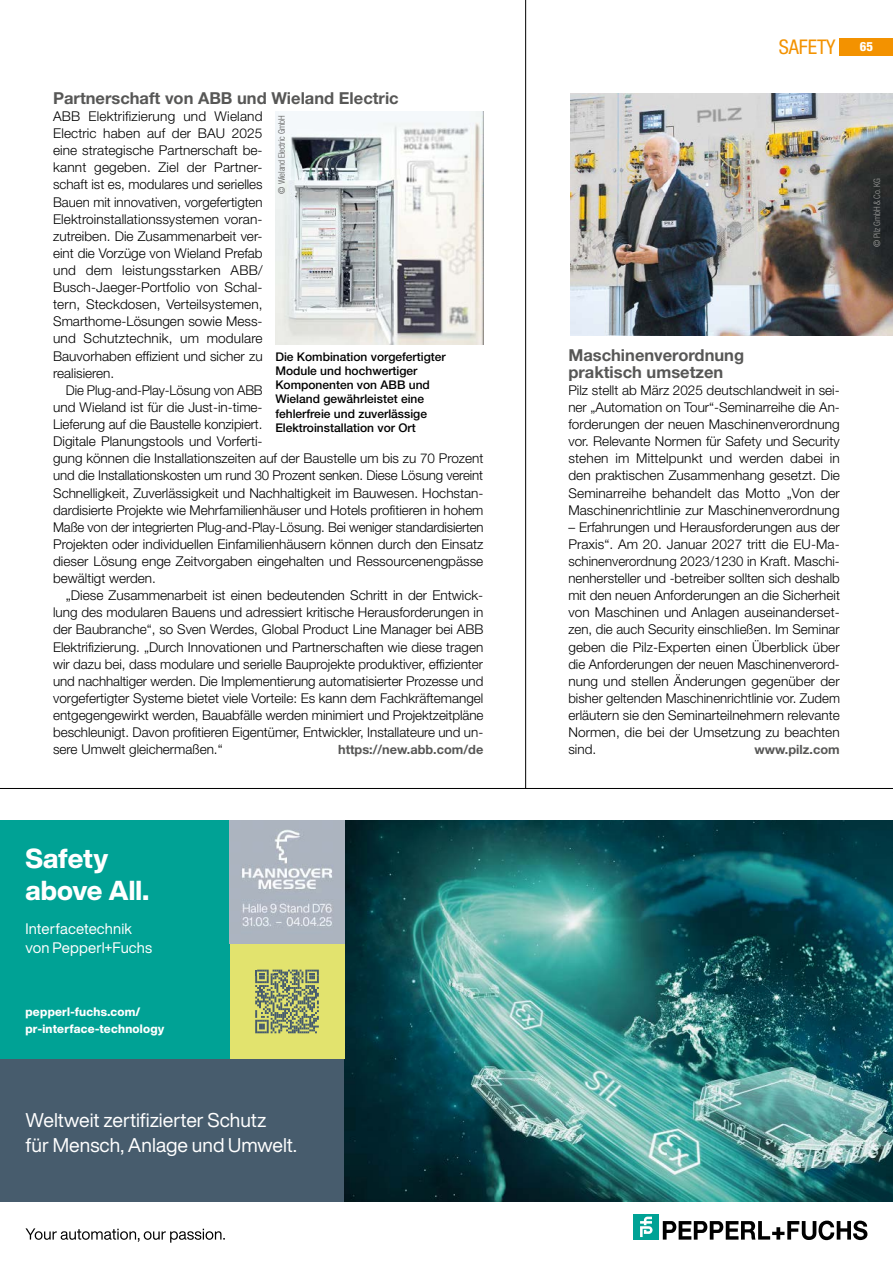
<style>
.page{position:relative;width:893px;height:1263px;background:#fff}
.page>*{position:absolute;margin:0;border:0;box-sizing:border-box;transform-origin:0 0}
.t1{font:800 27px/32px "Helvetica Now Display";color:#fff}
.t2{font:condensed 20.25px "Helvetica Neue LT Std";color:#f39200}
.t3{font:19.5px/25.5px "Helvetica Now Display";color:#fff}
.t4{font:700 16.5px/17.1px "Helvetica Neue LT Std";color:#575756}
.t5{font:15px/19.2px "Helvetica Now Display";letter-spacing:.01em;color:#fff}
.t6{font:300 13.5px/17.1px "Helvetica Neue LT Std";color:#000;text-align:justify}
.t7{font:700 12.75px "Helvetica Neue LT Std";color:#575756}
.t8{font:800 condensed 12.75px "Helvetica Neue LT Std";color:#fff}
.t9{font:500 12px/14.2px "Helvetica Neue LT Std";color:#000}
.t10{font:800 12px/17px "Helvetica Now Display";letter-spacing:.02em;color:#fff}
.t11{font:300 condensed 9px "Helvetica Neue LT Std";letter-spacing:-.01em;color:#575756}
.t12{font:300 condensed 9px "Helvetica Neue LT Std";letter-spacing:-.01em;color:#9d9d9c}
.s1{font-weight:400;font-size:20.25px;color:#f39200}
.s2{font-weight:400;font-stretch:normal}
</style>
<div class="page">
<svg style="left:26px;top:1228px;width:199px;height:15px"></svg>
<svg style="left:663px;top:1220px;width:205px;height:20px"></svg>
<div style="left:633px;top:1214px;width:26px;height:25px;background:#00a295"></div>
<svg style="left:640px;top:1216px;width:12px;height:21px"></svg>
<div style="left:0;top:821px;width:230px;height:238px;background:#00a295"></div>
<div style="left:0;top:1059px;width:344px;height:142px;background:#475c6d"></div>
<img style="left:344px;top:821px;width:549px;height:380px">
<div style="left:230px;top:944px;width:114px;height:115px;background:#e2e36e"></div>
<svg style="left:255px;top:970px;width:64px;height:63px"></svg>
<img style="left:230px;top:821px;width:114px;height:123px">
<img style="left:275px;top:111px;width:208px;height:233px">
<hr style="left:0;top:788px;width:893px;height:1px;background:#000">
<hr style="left:525px;top:0;width:1px;height:788px;background:#000">
<img style="left:570px;top:94px;width:323px;height:242px">
<div style="left:840px;top:38px;width:53px;height:17px;background:#f39200"></div>
<h2 class="t2" style="left:779px;top:35px;width:21px">Safet</h2>
<p class="t8" style="left:826px;top:39px;width:48px"><span class="s1">y</span> 65</p>
<p class="t4" style="left:53px;top:89px;width:347px">Partnerschaft von ABB und Wieland Electric</p>
<p class="t6" style="left:53px;top:107px;width:211px">ABB Elektrifizierung und Wieland Electric haben auf der BAU 2025 eine strategische Partnerschaft be&shy;kannt gegeben. Ziel der Partner&shy;schaft ist es, modulares und serielles Bauen mit innovativen, vorgefertigten Elektroinstallationssystemen voran&shy;zutreiben. Die Zusammenarbeit ver&shy;eint die Vorzüge von Wieland Prefab und dem leistungsstarken ABB/ Busch-Jaeger-Portfolio von Schal&shy;tern, Steckdosen, Verteilsystemen, Smarthome-Lösungen sowie Mess&shy;und Schutztechnik, um modulare Bauvorhaben effizient und sicher zu realisieren.</p>
<p class="t6" style="left:53px;top:381px;width:432px;text-align:left;text-indent:13px">Die Plug-and-Play-Lösung von ABB<br>und Wieland ist für die Just-in-time-<br>Lieferung auf die Baustelle konzipiert.<br>Digitale Planungstools und Vorferti-<br>gung können die Installationszeiten auf der Baustelle um bis zu 70 Prozent und die Installationskosten um rund 30 Prozent senken. Diese Lösung vereint Schnelligkeit, Zuverlässigkeit und Nachhaltigkeit im Bauwesen. Hochstan&shy;dardisierte Projekte wie Mehrfamilienhäuser und Hotels profitieren in hohem Maße von der integrierten Plug-and-Play-Lösung. Bei weniger standardisierten Projekten oder individuellen Einfamilienhäusern können durch den Einsatz dieser Lösung enge Zeitvorgaben eingehalten und Ressourcenengpässe bewältigt werden.</p>
<p class="t6" style="left:53px;top:586px;width:432px;text-indent:13px">„Diese Zusammenarbeit ist einen bedeutenden Schritt in der Entwick&shy;lung des modularen Bauens und adressiert kritische Herausforderungen in der Baubranche“, so Sven Werdes, Global Product Line Manager bei ABB Elektrifizierung. „Durch Innovationen und Partnerschaften wie diese tragen wir dazu bei, dass modulare und serielle Bauprojekte produktiver, effizienter und nachhaltiger werden. Die Implementierung automatisierter Prozesse und vorgefertigter Systeme bietet viele Vorteile: Es kann dem Fachkräftemangel entgegengewirkt werden, Bauabfälle werden minimiert und Projektzeitpläne beschleunigt. Davon profitieren Eigentümer, Entwickler, Installateure und un&shy;sere Umwelt gleichermaßen.“</p>
<p class="t11" style="left:276px;top:194px;width:80px;rotate:-90deg"><span class="s2">©</span> Wieland Electric GmbH</p>
<p class="t9" style="left:275px;top:349px;width:172px">Die Kombination vorgefertigter<br>Module und hochwertiger<br>Komponenten von ABB und<br>Wieland gewährleistet eine fehlerfreie und zuverlässige<br>Elektroinstallation vor Ort</p>
<p class="t4" style="left:568px;top:346px;width:177px">Maschinenverordnung praktisch umsetzen</p>
<p class="t6" style="left:568px;top:381px;width:273px">Pilz stellt ab März 2025 deutschlandweit in sei&shy;ner „Automation on Tour“-Seminarreihe die An&shy;forderungen der neuen Maschinenverordnung vor. Relevante Normen für Safety und Security stehen im Mittelpunkt und werden dabei in den praktischen Zusammenhang gesetzt. Die Seminarreihe behandelt das Motto „Von der Maschinenrichtlinie zur Maschinenverordnung</p>
<p class="t6" style="left:568px;top:518px;width:273px">– Erfahrungen und Herausforderungen aus der Praxis“. Am 20. Januar 2027 tritt die EU-Ma&shy;schinenverordnung 2023/1230 in Kraft. Maschi&shy;nenhersteller und -betreiber sollten sich deshalb mit den neuen Anforderungen an die Sicherheit von Maschinen und Anlagen auseinanderset&shy;zen, die auch Security einschließen. Im Seminar geben die Pilz-Experten einen Überblick über die Anforderungen der neuen Maschinenverord&shy;nung und stellen Änderungen gegenüber der bisher geltenden Maschinenrichtlinie vor. Zudem erläutern sie den Seminarteilnehmern relevante Normen, die bei der Umsetzung zu beachten sind.</p>
<p class="t7" style="left:338px;top:742px;width:147px">https://new.abb.com/de</p>
<p class="t7" style="left:754px;top:742px;width:87px">www.pilz.com</p>
<p class="t12" style="left:872px;top:247px;width:71px;rotate:-90deg"><span class="s2">©</span> Pilz GmbH &amp; Co. KG</p>
<h1 class="t1" style="left:26px;top:842px;width:125px">Safety above All.</h1>
<p class="t5" style="left:26px;top:919px;width:128px">Interfacetechnik von Pepperl+Fuchs</p>
<p class="t10" style="left:25px;top:1004px;width:140px">pepperl-fuchs.com/ pr-interface-technology</p>
<h3 class="t3" style="left:26px;top:1107px;width:273px">Weltweit zertifizierter Schutz<br>für Mensch, Anlage und Umwelt.</h3>
</div>
